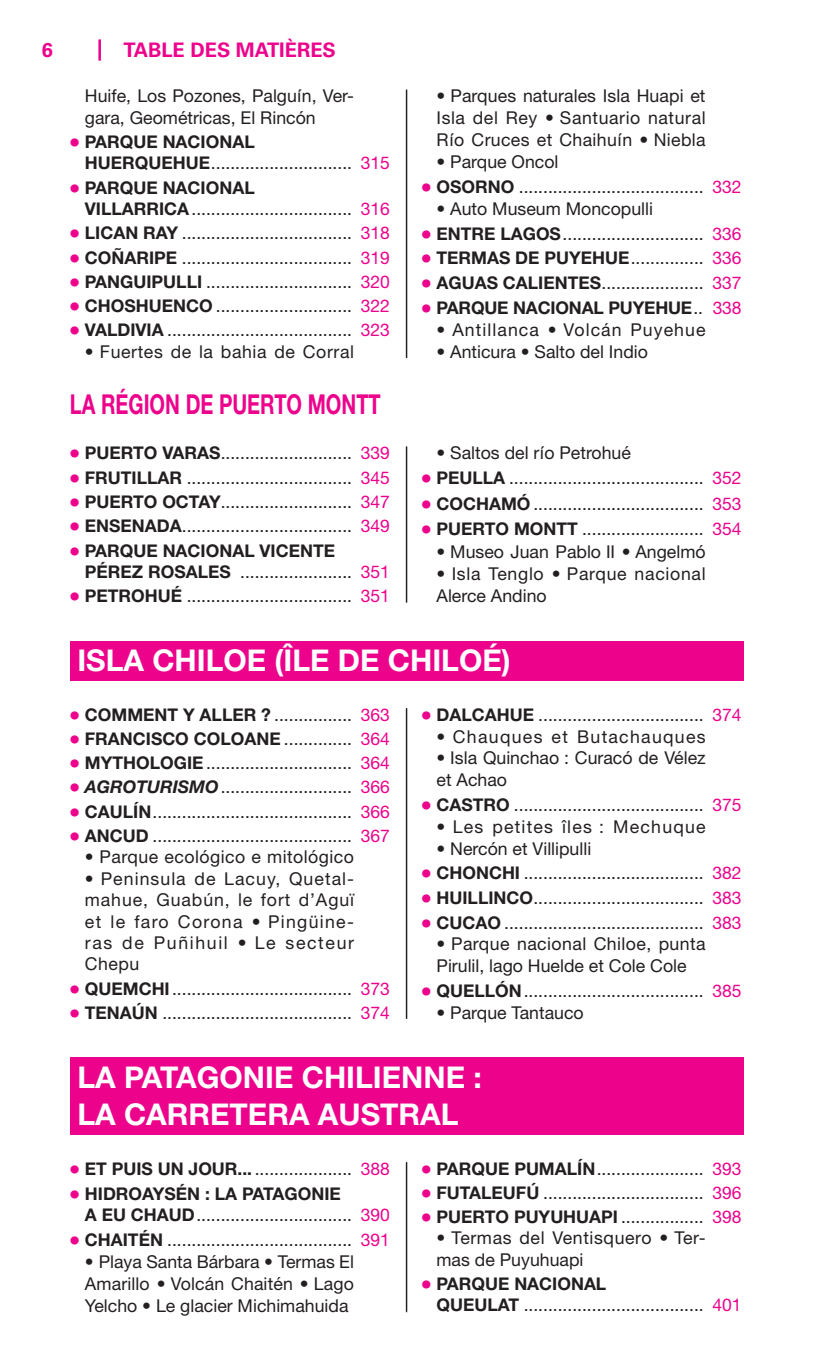
<style>
.page{position:relative;width:813px;height:1362px;background:#fff}
.page>*{position:absolute;margin:0;border:0;box-sizing:border-box;transform-origin:0 0}
.t1{font:700 30px/37.5px "Helvetica Neue LT Std";color:#fff}
.t2{font:700 27.5px "Helvetica Neue LT Std";color:#ed028c;scale:.73 1}
.t3{font:700 20px "Univers LT Std";color:#ed028c}
.t4{font:17.75px/21.5px "Helvetica Neue LT Std";letter-spacing:.01em;color:#231f20}
.t5{font:17.75px/22.5px "Helvetica Neue LT Std";letter-spacing:.04em;color:#231f20}
.t6{font:17.75px "Helvetica Neue LT Std";letter-spacing:.035em;color:#231f20}
.t7{font:17.75px "Helvetica Neue LT Std";letter-spacing:.06em;color:#231f20}
.t8{font:17.75px "Helvetica Neue LT Std";letter-spacing:.07em;color:#231f20}
.t9{font:17.75px "Helvetica Neue LT Std";letter-spacing:.075em;color:#231f20}
.t10{font:17.5px/24.2px "Helvetica Neue LT Std";color:#231f20;text-align:justify}
.t11{font:700 17.5px/24.8px "Helvetica Neue LT Std";color:#231f20}
.s1{font-family:"Arial"}
.s2{font-family:"Picto Routard";color:#ed028c}
.s3{font-weight:700}
.s4{color:#ed028c}
.s5{font-weight:700;font-style:italic}
.s6{font-family:"Picto Routard";font-weight:400;color:#ed028c}
.s7{font-weight:400}
.s8{font-weight:400;color:#ed028c}
</style>
<div class="page">
<hr style="left:98px;top:39px;width:3px;height:22px;background:#ed028c">
<hr style="left:406px;top:90px;width:1px;height:268px;background:#231f20">
<hr style="left:406px;top:446px;width:1px;height:156px;background:#231f20">
<div style="left:70px;top:641px;width:673px;height:39px;background:#ed028c"></div>
<hr style="left:406px;top:708px;width:1px;height:311px;background:#231f20">
<div style="left:70px;top:1057px;width:673px;height:77px;background:#ed028c"></div>
<hr style="left:406px;top:1162px;width:1px;height:150px;background:#231f20">
<p class="t3" style="left:42px;top:38px;width:13px">6</p>
<p class="t3" style="left:123px;top:38px;width:214px">TABLE DES MATIÈRES</p>
<p class="t4" style="left:85px;top:85px;width:271px">Huife, Los Pozones, Palgu<span class="s1">í</span>n, Ver&shy;gara, Geométricas, El Rincón</p>
<p class="t10" style="left:85px;top:131px;width:307px;line-height:21.5px;text-indent:-15px"><span class="s2">G</span> <span class="s3">PARQUE NACIONAL<br>HUERQUEHUE</span>............................. <span class="s4">315</span></p>
<p class="t10" style="left:85px;top:177px;width:307px;line-height:21.5px;text-indent:-15px"><span class="s2">G</span> <span class="s3">PARQUE NACIONAL<br>VILLARRICA</span>................................. <span class="s4">316</span></p>
<p class="t10" style="left:70px;top:221px;width:322px"><span class="s2">G</span> <span class="s3">LICAN RAY</span> ................................... <span class="s4">318<br></span><span class="s2">G</span> <span class="s3">COÑARIPE</span> ................................... <span class="s4">319<br></span><span class="s2">G</span> <span class="s3">PANGUIPULLI</span> .............................. <span class="s4">320<br></span><span class="s2">G</span> <span class="s3">CHOSHUENCO</span> ............................ <span class="s4">322<br></span><span class="s2">G</span> <span class="s3">VALDIVIA</span> ...................................... <span class="s4">323</span></p>
<p class="t6" style="left:85px;top:341px;width:271px">• Fuertes de la bahia de Corral</p>
<h2 class="t2" style="left:70px;top:387px;width:427px">LA RÉGION DE PUERTO MONTT</h2>
<p class="t10" style="left:70px;top:441px;width:322px"><span class="s2">G</span> <span class="s3">PUERTO VARAS</span>........................... <span class="s4">339<br></span><span class="s2">G</span> <span class="s3">FRUTILLAR</span> .................................. <span class="s4">345<br></span><span class="s2">G</span> <span class="s3">PUERTO OCTAY</span>........................... <span class="s4">347<br></span><span class="s2">G</span> <span class="s3">ENSENADA</span>................................... <span class="s4">349<br></span><span class="s2">G</span> <span class="s3">PARQUE NACIONAL VICENTE</span></p>
<p class="t10" style="left:70px;top:559px;width:322px;text-align:right"><span class="s3">PÉREZ ROSALES</span> ....................... <span class="s4">351<br></span><span class="s2">G</span> <span class="s3">PETROHUÉ</span> .................................. <span class="s4">351</span></p>
<p class="t4" style="left:437px;top:85px;width:271px;text-align:justify">• Parques naturales Isla Huapi et Isla del Rey • Santuario natural R<span class="s1">í</span>o Cruces et Chaihu<span class="s1">í</span>n • Niebla</p>
<p class="t4" style="left:437px;top:151px;width:123px">• Parque Oncol</p>
<p class="t10" style="left:422px;top:174px;width:322px"><span class="s2">G</span> <span class="s3">OSORNO</span> ...................................... <span class="s4">332</span></p>
<p class="t4" style="left:437px;top:198px;width:218px">• Auto Museum Moncopulli</p>
<p class="t10" style="left:422px;top:221px;width:322px"><span class="s2">G</span> <span class="s3">ENTRE LAGOS</span>............................. <span class="s4">336<br></span><span class="s2">G</span> <span class="s3">TERMAS DE PUYEHUE</span>............... <span class="s4">336<br></span><span class="s2">G</span> <span class="s3">AGUAS CALIENTES</span>..................... <span class="s4">337<br></span><span class="s2">G</span> <span class="s3">PARQUE NACIONAL PUYEHUE</span>.. <span class="s4">338</span></p>
<p class="t7" style="left:437px;top:319px;width:271px">• Antillanca • Volcán Puyehue</p>
<p class="t4" style="left:437px;top:341px;width:213px">• Anticura • Salto del Indio</p>
<p class="t4" style="left:437px;top:442px;width:196px">• Saltos del r<span class="s1">í</span>o Petrohué</p>
<p class="t10" style="left:422px;top:465px;width:322px;line-height:25.2px"><span class="s2">G</span> <span class="s3">PEULLA</span> ........................................ <span class="s4">352<br></span><span class="s2">G</span> <span class="s3">COCHAMÓ</span> ................................... <span class="s4">353<br></span><span class="s2">G</span> <span class="s3">PUERTO MONTT</span> ......................... <span class="s4">354</span></p>
<p class="t4" style="left:437px;top:540px;width:271px">• Museo Juan Pablo II • Angelmó</p>
<p class="t5" style="left:437px;top:562px;width:271px">• Isla Tenglo • Parque nacional<br>Alerce Andino</p>
<h1 class="t1" style="left:77px;top:641px;width:435px">ISLA CHILOE (ÎLE DE CHILOÉ)</h1>
<p class="t10" style="left:70px;top:702px;width:322px"><span class="s2">G</span> <span class="s3">COMMENT Y ALLER ?</span> ................ <span class="s4">363<br></span><span class="s2">G</span> <span class="s3">FRANCISCO COLOANE</span> .............. <span class="s4">364<br></span><span class="s2">G</span> <span class="s3">MYTHOLOGIE</span>.............................. <span class="s4">364<br></span><span class="s2">G</span> <span class="s5">AGROTURISMO</span>........................... <span class="s4">366<br></span><span class="s2">G</span> <span class="s3">CAULÍN</span>......................................... <span class="s4">366<br></span><span class="s2">G</span> <span class="s3">ANCUD</span> ......................................... <span class="s4">367</span></p>
<p class="t4" style="left:85px;top:846px;width:271px">• Parque ecológico e mitológico</p>
<p class="t4" style="left:85px;top:867px;width:271px;text-align:justify">• Peninsula de Lacuy, Quetal&shy;mahue, Guabún, le fort d’Aguï et le faro Corona • Pingüine&shy;ras de Puñihuil • Le secteur Chepu</p>
<p class="t10" style="left:70px;top:976px;width:322px"><span class="s2">G</span> <span class="s3">QUEMCHI</span>..................................... <span class="s4">373<br></span><span class="s2">G</span> <span class="s3">TENAÚN</span> ....................................... <span class="s4">374</span></p>
<p class="t10" style="left:422px;top:702px;width:322px"><span class="s2">G</span> <span class="s3">DALCAHUE</span> .................................. <span class="s4">374</span></p>
<p class="t9" style="left:437px;top:726px;width:271px">• Chauques et Butachauques</p>
<p class="t4" style="left:437px;top:747px;width:271px">• Isla Quinchao : Curacó de Vélez et Achao</p>
<p class="t10" style="left:422px;top:792px;width:322px"><span class="s2">G</span> <span class="s3">CASTRO</span> ....................................... <span class="s4">375</span></p>
<p class="t8" style="left:437px;top:816px;width:271px">• Les petites îles : Mechuque</p>
<p class="t4" style="left:437px;top:837px;width:156px">• Nercón et Villipulli</p>
<p class="t10" style="left:422px;top:860px;width:322px"><span class="s2">G</span> <span class="s3">CHONCHI</span> ..................................... <span class="s4">382<br></span><span class="s2">G</span> <span class="s3">HUILLINCO</span>................................... <span class="s4">383<br></span><span class="s2">G</span> <span class="s3">CUCAO</span> ......................................... <span class="s4">383</span></p>
<p class="t4" style="left:437px;top:933px;width:271px">• Parque nacional Chiloe, punta<br>Pirulil, lago Huelde et Cole Cole</p>
<p class="t10" style="left:422px;top:978px;width:322px"><span class="s2">G</span> <span class="s3">QUELLÓN</span>..................................... <span class="s4">385</span></p>
<p class="t4" style="left:437px;top:1001px;width:149px">• Parque Tantauco</p>
<h1 class="t1" style="left:77px;top:1057px;width:406px">LA PATAGONIE CHILIENNE :<br>LA CARRETERA AUSTRAL</h1>
<p class="t11" style="left:70px;top:1156px;width:322px"><span class="s6">G</span> ET PUIS UN JOUR... <span class="s7">....................</span> <span class="s8">388<br></span><span class="s6">G</span> HIDROAYSÉN : LA PATAGONIE</p>
<p class="t10" style="left:70px;top:1203px;width:322px;text-align:right"><span class="s3">A EU CHAUD</span>................................ <span class="s4">390<br></span><span class="s2">G</span> <span class="s3">CHAITÉN</span> ...................................... <span class="s4">391</span></p>
<p class="t4" style="left:85px;top:1251px;width:271px;text-align:justify">• Playa Santa Bárbara • Termas El Amarillo • Volcán Chaitén • Lago Yelcho • Le glacier Michimahuida</p>
<p class="t10" style="left:422px;top:1156px;width:322px"><span class="s2">G</span> <span class="s3">PARQUE PUMALÍN</span>...................... <span class="s4">393<br></span><span class="s2">G</span> <span class="s3">FUTALEUFÚ</span> ................................. <span class="s4">396<br></span><span class="s2">G</span> <span class="s3">PUERTO PUYUHUAPI</span> ................. <span class="s4">398</span></p>
<p class="t4" style="left:437px;top:1227px;width:271px">• Termas del Ventisquero • Ter&shy;mas de Puyuhuapi</p>
<p class="t10" style="left:437px;top:1273px;width:307px;line-height:21.2px;text-indent:-15px"><span class="s2">G</span> <span class="s3">PARQUE NACIONAL<br>QUEULAT</span> ..................................... <span class="s4">401</span></p>
</div>
